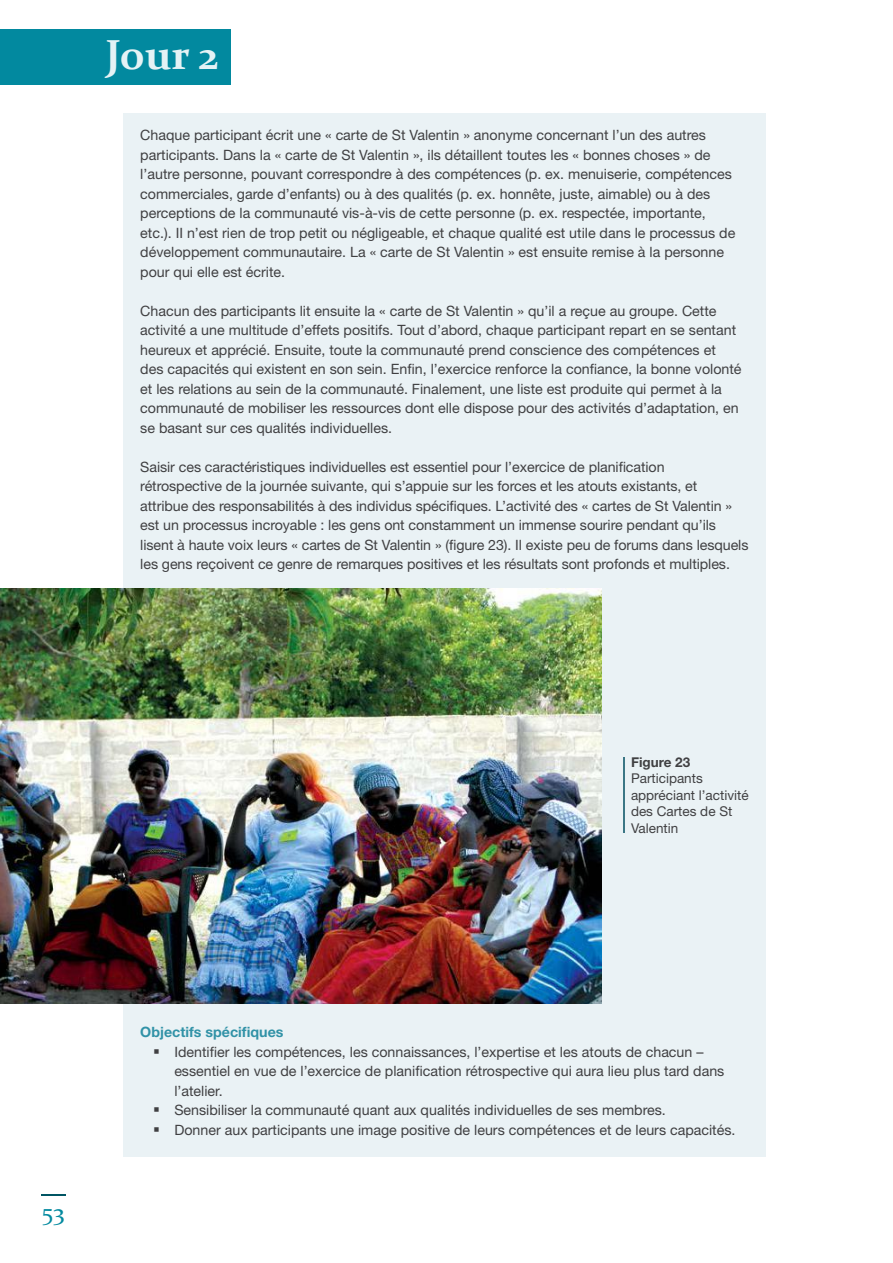
<style>
.page{position:relative;width:893px;height:1263px;background:#fff}
.page>*{position:absolute;margin:0;border:0;box-sizing:border-box;transform-origin:0 0}
.t1{font:700 42px "Constantia";color:#fff}
.t2{font:24px "Constantia";color:#02899f}
.t3{font:14.25px/19.5px "Helvetica Neue LT Std";color:#404042}
.t4{font:700 14.25px "Helvetica Neue LT Std";color:#3192a7}
.t5{font:13.5px/16.5px "Helvetica Neue LT Std";color:#404042}
.t6{font:700 13.5px "Helvetica Neue LT Std";color:#404042}
</style>
<div class="page">
<svg style="left:41px;top:1194px;width:24px;height:1px"></svg>
<div style="left:123px;top:113px;width:642px;height:1044px;background:#eaf2f5"></div>
<img style="left:0;top:589px;width:601px;height:414px">
<hr style="left:623px;top:757px;width:1px;height:75px;background:#3b7785">
<div style="left:0;top:30px;width:231px;height:55px;background:#02899f"></div>
<h1 class="t1" style="left:106px;top:26px;width:115px">Jour 2</h1>
<p class="t3" style="left:140px;top:125px;width:596px">Chaque participant écrit une « carte de St Valentin » anonyme concernant l’un des autres participants. Dans la « carte de St Valentin », ils détaillent toutes les « bonnes choses » de l’autre personne, pouvant correspondre à des compétences (p. ex. menuiserie, compétences commerciales, garde d’enfants) ou à des qualités (p. ex. honnête, juste, aimable) ou à des perceptions de la communauté vis-à-vis de cette personne (p. ex. respectée, importante, etc.). II n’est rien de trop petit ou négligeable, et chaque qualité est utile dans le processus de développement communautaire. La « carte de St Valentin » est ensuite remise à la personne pour qui elle est écrite.</p>
<p class="t3" style="left:140px;top:301px;width:603px">Chacun des participants lit ensuite la « carte de St Valentin » qu’il a reçue au groupe. Cette activité a une multitude d’effets positifs. Tout d’abord, chaque participant repart en se sentant heureux et apprécié. Ensuite, toute la communauté prend conscience des compétences et des capacités qui existent en son sein. Enfin, l’exercice renforce la confiance, la bonne volonté et les relations au sein de la communauté. Finalement, une liste est produite qui permet à la communauté de mobiliser les ressources dont elle dispose pour des activités d’adaptation, en se basant sur ces qualités individuelles.</p>
<p class="t3" style="left:140px;top:457px;width:610px">Saisir ces caractéristiques individuelles est essentiel pour l’exercice de planification rétrospective de la journée suivante, qui s’appuie sur les forces et les atouts existants, et attribue des responsabilités à des individus spécifiques. L’activité des « cartes de St Valentin » est un processus incroyable : les gens ont constamment un immense sourire pendant qu’ils lisent à haute voix leurs « cartes de St Valentin » (figure 23). Il existe peu de forums dans lesquels les gens reçoivent ce genre de remarques positives et les résultats sont profonds et multiples.</p>
<p class="t6" style="left:631px;top:753px;width:61px">Figure 23</p>
<p class="t5" style="left:631px;top:770px;width:119px">Participants appréciant l’activité des Cartes de St<br>Valentin</p>
<h2 class="t2" style="left:42px;top:1196px;width:24px">53</h2>
<p class="t4" style="left:140px;top:1023px;width:145px">Objectifs spécifiques</p>
<p class="t3" style="left:174px;top:1042px;width:563px">Identifier les compétences, les connaissances, l’expertise et les atouts de chacun – essentiel en vue de l’exercice de planification rétrospective qui aura lieu plus tard dans l’atelier.<br>Sensibiliser la communauté quant aux qualités individuelles de ses membres.<br>Donner aux participants une image positive de leurs compétences et de leurs capacités.</p>
</div>
